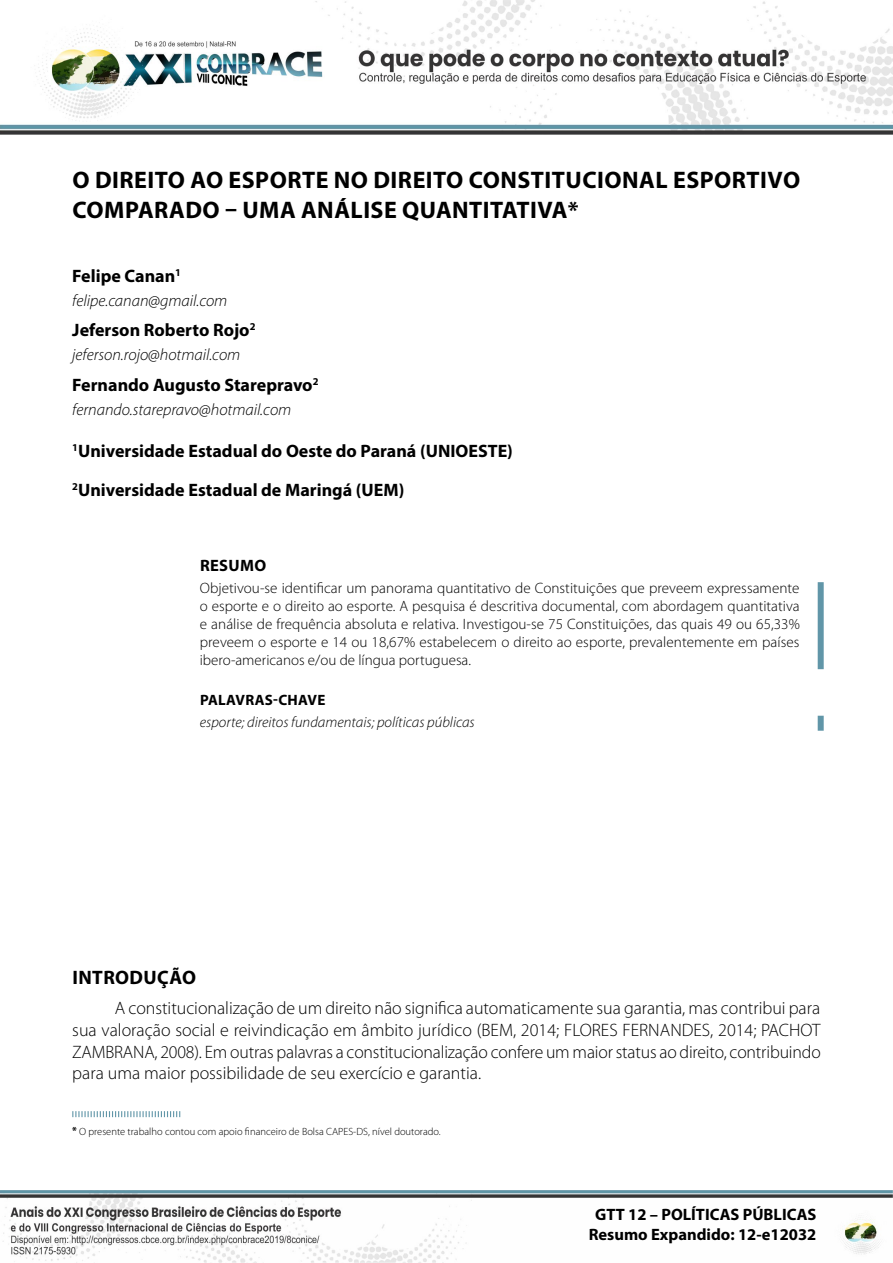
<style>
.page{position:relative;width:893px;height:1263px;background:#fff}
.page>*{position:absolute;margin:0;border:0;box-sizing:border-box;transform-origin:0 0}
.TITULO{font:700 24px/30px "Myriad Pro";letter-spacing:.02em;color:#000}
.SUBTITULOS{font:700 19.5px "Myriad Pro";letter-spacing:.02em;color:#000}
.MIOLO{font:300 18px/21.6px "Myriad Pro";color:#000;text-align:justify}
.AFILIAÇÃO{font:700 18px "Myriad Pro";color:#000}
.AUTORES{font:700 18px "Myriad Pro";color:#000}
.E-MAIL{font:italic 300 16.5px "Myriad Pro";color:#000}
.ABSTRACT_1{font:700 16.5px/19.8px "Myriad Pro";color:#000;text-align:center}
.ABSTRACT_2{font:300 15px/18px "Myriad Pro";color:#000;text-align:justify}
.KEYWORDS_2{font:italic 300 15px "Myriad Pro";color:#000}
.KEYWORDS_1{font:700 15px "Myriad Pro";letter-spacing:.02em;color:#000}
.LEG__RODAPE{font:300 10.5px "Myriad Pro";color:#000}
.s1{font-weight:700}
</style>
<div class="page">
<img style="left:0;top:0;width:893px;height:134px">
<img style="left:0;top:1190px;width:893px;height:73px">
<div style="left:818px;top:582px;width:6px;height:87px;background:#6196a8"></div>
<div style="left:818px;top:716px;width:6px;height:15px;background:#6196a8"></div>
<svg style="left:72px;top:1111px;width:108px;height:6px"></svg>
<p class="TITULO" style="left:73px;top:164px;width:729px">O DIREITO AO ESPORTE NO DIREITO CONSTITUCIONAL ESPORTIVO<br>COMPARADO – UMA ANÁLISE QUANTITATIVA*<sup>1</sup></p>
<p class="AUTORES" style="left:72px;top:264px;width:110px">Felipe Canan<sup>1</sup></p>
<p class="E-MAIL" style="left:72px;top:291px;width:157px">felipe.canan@gmail.com</p>
<p class="AUTORES" style="left:72px;top:319px;width:185px">Jeferson Roberto Rojo<sup>2</sup></p>
<p class="E-MAIL" style="left:72px;top:345px;width:170px">jeferson.rojo@hotmail.com</p>
<p class="AUTORES" style="left:72px;top:373px;width:248px">Fernando Augusto Starepravo<sup>2</sup></p>
<p class="E-MAIL" style="left:72px;top:399px;width:221px">fernando.starepravo@hotmail.com</p>
<p class="AFILIAÇÃO" style="left:72px;top:440px;width:442px"><sup>1</sup>Universidade Estadual do Oeste do Paraná (UNIOESTE)</p>
<p class="AFILIAÇÃO" style="left:72px;top:478px;width:334px"><sup>2</sup>Universidade Estadual de Maringá (UEM)</p>
<p class="ABSTRACT_1" style="left:200px;top:555px;width:68px">RESUMO</p>
<p class="ABSTRACT_2" style="left:200px;top:579px;width:601px">Objetivou-se identificar um panorama quantitativo de Constituições que preveem expressamente o esporte e o direito ao esporte. A pesquisa é descritiva documental, com abordagem quantitativa e análise de frequência absoluta e relativa. Investigou-se 75 Constituições, das quais 49 ou 65,33% preveem o esporte e 14 ou 18,67% estabelecem o direito ao esporte, prevalentemente em países ibero-americanos e/ou de língua portuguesa.</p>
<p class="KEYWORDS_1" style="left:200px;top:690px;width:127px">PALAVRAS-CHAVE</p>
<p class="KEYWORDS_2" style="left:200px;top:713px;width:276px">esporte; direitos fundamentais; políticas públicas</p>
<p class="SUBTITULOS" style="left:72px;top:965px;width:125px">INTRODUÇÃO</p>
<p class="MIOLO" style="left:72px;top:997px;width:750px;text-indent:43px">A constitucionalização de um direito não significa automaticamente sua garantia, mas contribui para sua valoração social e reivindicação em âmbito jurídico (BEM, 2014; FLORES FERNANDES, 2014; PACHOT ZAMBRANA, 2008). Em outras palavras a constitucionalização confere um maior status ao direito, contribuindo para uma maior possibilidade de seu exercício e garantia.</p>
<p class="LEG__RODAPE" style="left:72px;top:1125px;width:370px"><span class="s1">*</span> O presente trabalho contou com apoio financeiro de Bolsa CAPES-DS, nível doutorado.</p>
<p class="ABSTRACT_1" style="left:589px;top:1204px;width:229px">GTT 12 – POLÍTICAS PÚBLICAS<br>Resumo Expandido: 12-e12032</p>
</div>
